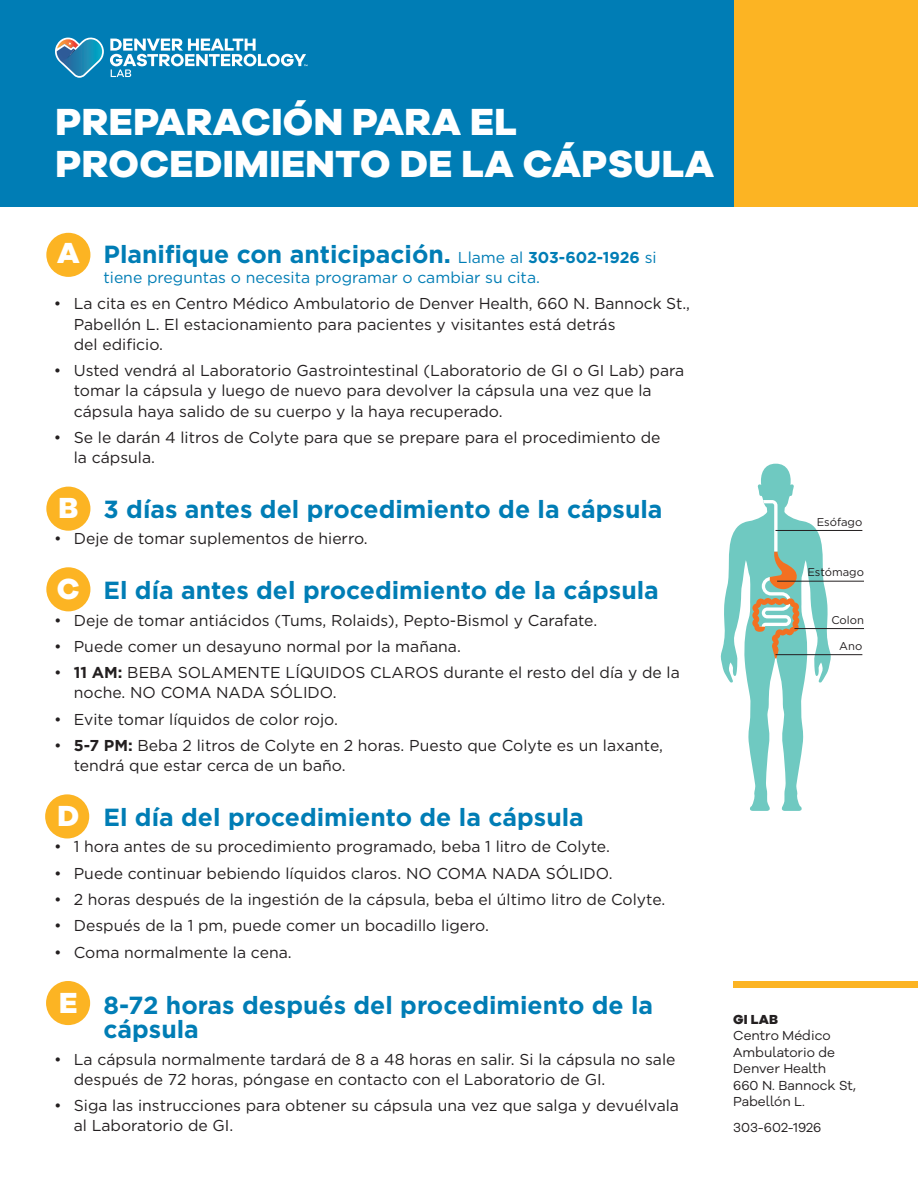
<style>
.page{position:relative;width:918px;height:1188px;background:#fff}
.page>*{position:absolute;margin:0;border:0;box-sizing:border-box;transform-origin:0 0}
.t1{font:800 39px/42px "Galano Grotesque";letter-spacing:.01em;color:#fff}
.t2{font:800 30px "Galano Grotesque";color:#fff}
.t3{font:700 24.75px/24px "Gotham";color:#007db5}
.t4{font:15.75px/20.2px "Gotham";color:#231f20}
.t5{font:15.75px "Gotham";color:#007db5}
.t6{font:13.5px/16.5px "Galano Grotesque Alt";color:#231f20}
.t7{font:800 13.5px "Galano Grotesque";color:#231f20}
.t8{font:11.25px "Gotham";color:#231f20}
.s1{font-weight:400;font-size:15.75px}
.s2{font-size:15.75px}
.s3{font-weight:700}
</style>
<div class="page">
<div style="left:733px;top:0;width:185px;height:207px;background:#fcb423"></div>
<div style="left:0;top:0;width:733px;height:207px;background:#007db5"></div>
<div style="left:46px;top:233px;width:44px;height:44px;background:#fcb423;border-radius:50%"></div>
<div style="left:46px;top:487px;width:44px;height:44px;background:#fcb423;border-radius:50%"></div>
<div style="left:46px;top:567px;width:44px;height:44px;background:#fcb423;border-radius:50%"></div>
<svg style="left:55px;top:38px;width:49px;height:40px"></svg>
<svg style="left:110px;top:39px;width:197px;height:38px"></svg>
<svg style="left:721px;top:464px;width:110px;height:347px"></svg>
<hr style="left:776px;top:530px;width:86px;height:1px;background:#231f20">
<hr style="left:777px;top:581px;width:87px;height:1px;background:#231f20">
<hr style="left:794px;top:628px;width:70px;height:1px;background:#231f20">
<hr style="left:776px;top:654px;width:86px;height:1px;background:#231f20">
<div style="left:733px;top:981px;width:185px;height:7px;background:#fcb423"></div>
<div style="left:45px;top:794px;width:44px;height:44px;background:#fcb423;border-radius:50%"></div>
<div style="left:46px;top:981px;width:44px;height:44px;background:#fcb423;border-radius:50%"></div>
<h1 class="t1" style="left:56px;top:99px;width:660px">PREPARACIÓN PARA EL<br>PROCEDIMIENTO DE LA CÁPSULA</h1>
<h2 class="t2" style="left:57px;top:234px;width:24px">A</h2>
<h3 class="t3" style="left:104px;top:242px;width:555px">Planifique con anticipación. <span class="s1">Llame al</span> <span class="s2">303-602-1926</span> <span class="s1">si</span></h3>
<p class="t5" style="left:104px;top:268px;width:438px">tiene preguntas o necesita programar o cambiar su cita.</p>
<p class="t4" style="left:74px;top:293px;width:618px;text-indent:-20px">• La cita es en Centro Médico Ambulatorio de Denver Health, 660 N. Bannock St.,<br>Pabellón L. El estacionamiento para pacientes y visitantes está detrás<br>del edificio.</p>
<p class="t4" style="left:74px;top:360px;width:612px;text-indent:-20px">• Usted vendrá al Laboratorio Gastrointestinal (Laboratorio de GI o GI Lab) para tomar la cápsula y luego de nuevo para devolver la cápsula una vez que la cápsula haya salido de su cuerpo y la haya recuperado.</p>
<p class="t4" style="left:74px;top:427px;width:588px;text-indent:-20px">• Se le darán 4 litros de Colyte para que se prepare para el procedimiento de la cápsula.</p>
<h3 class="t3" style="left:104px;top:497px;width:561px">3 días antes del procedimiento de la cápsula</h3>
<p class="t4" style="left:54px;top:528px;width:315px">• Deje de tomar suplementos de hierro.</p>
<h3 class="t3" style="left:104px;top:578px;width:557px">El día antes del procedimiento de la cápsula</h3>
<p class="t4" style="left:54px;top:610px;width:545px">• Deje de tomar antiácidos (Tums, Rolaids), Pepto-Bismol y Carafate.</p>
<p class="t4" style="left:54px;top:636px;width:408px">• Puede comer un desayuno normal por la mañana.</p>
<p class="t4" style="left:74px;top:662px;width:608px;text-indent:-20px">• <span class="s3">11 AM:</span> BEBA SOLAMENTE LÍQUIDOS CLAROS durante el resto del día y de la noche. NO COMA NADA SÓLIDO.</p>
<p class="t4" style="left:54px;top:709px;width:285px">• Evite tomar líquidos de color rojo.</p>
<p class="t4" style="left:74px;top:735px;width:591px;text-indent:-20px">• <span class="s3">5-7 PM:</span> Beba 2 litros de Colyte en 2 horas. Puesto que Colyte es un laxante, tendrá que estar cerca de un baño.</p>
<h3 class="t3" style="left:104px;top:805px;width:482px">El día del procedimiento de la cápsula</h3>
<p class="t4" style="left:54px;top:836px;width:558px">• 1 hora antes de su procedimiento programado, beba 1 litro de Colyte.</p>
<p class="t4" style="left:54px;top:863px;width:560px">• Puede continuar bebiendo líquidos claros. NO COMA NADA SÓLIDO.</p>
<p class="t4" style="left:54px;top:889px;width:613px">• 2 horas después de la ingestión de la cápsula, beba el último litro de Colyte.</p>
<p class="t4" style="left:54px;top:915px;width:437px">• Después de la 1 pm, puede comer un bocadillo ligero.</p>
<p class="t4" style="left:54px;top:942px;width:239px">• Coma normalmente la cena.</p>
<h3 class="t3" style="left:104px;top:993px;width:551px">8-72 horas después del procedimiento de la cápsula</h3>
<p class="t4" style="left:74px;top:1049px;width:603px;text-indent:-20px">• La cápsula normalmente tardará de 8 a 48 horas en salir. Si la cápsula no sale después de 72 horas, póngase en contacto con el Laboratorio de GI.</p>
<p class="t4" style="left:74px;top:1095px;width:607px;text-indent:-20px">• Siga las instrucciones para obtener su cápsula una vez que salga y devuélvala al Laboratorio de GI.</p>
<h2 class="t2" style="left:58px;top:489px;width:21px">B</h2>
<h2 class="t2" style="left:57px;top:570px;width:24px">C</h2>
<h2 class="t2" style="left:58px;top:797px;width:23px">D</h2>
<h2 class="t2" style="left:59px;top:984px;width:20px">E</h2>
<p class="t8" style="left:817px;top:514px;width:47px">Esófago</p>
<p class="t8" style="left:807px;top:565px;width:58px">Estómago</p>
<p class="t8" style="left:831px;top:613px;width:34px">Colon</p>
<p class="t8" style="left:839px;top:639px;width:25px">Ano</p>
<p class="t7" style="left:733px;top:1011px;width:46px">GI LAB</p>
<p class="t6" style="left:733px;top:1027px;width:124px">Centro Médico<br>Ambulatorio de<br>Denver Health<br>660 N. Bannock St,<br>Pabellón L.</p>
<p class="t6" style="left:733px;top:1118px;width:90px">303-602-1926</p>
</div>
